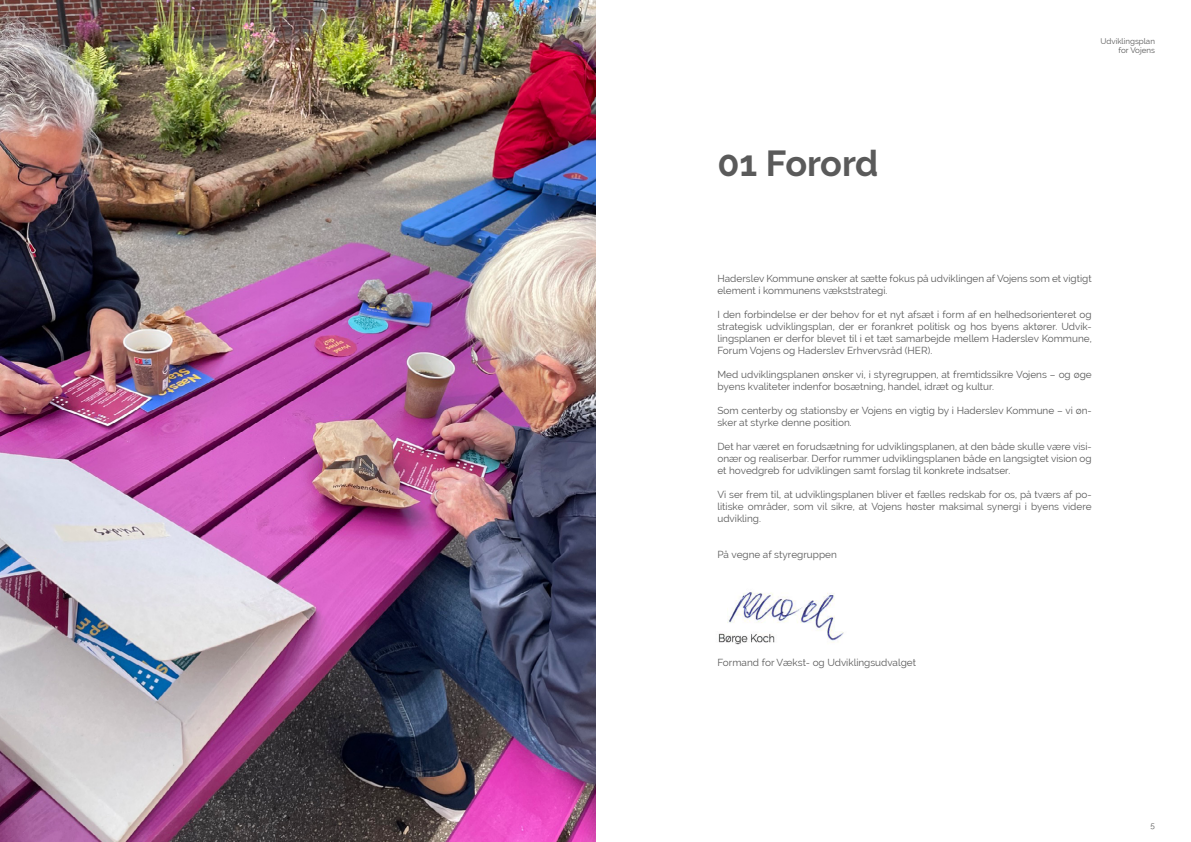
<style>
.page{position:relative;width:1191px;height:842px;background:#fff}
.page>*{position:absolute;margin:0;border:0;box-sizing:border-box;transform-origin:0 0}
.t1{font:700 36px "Raleway";letter-spacing:-.015em;color:#5a5a5a}
.t2{font:10px/12px "Raleway";color:#595959}
.t3{font:8px/9.6px "Raleway";color:#595959;text-align:right}
</style>
<div class="page">
<img style="left:0;top:0;width:595px;height:842px">
<img style="left:718px;top:592px;width:126px;height:52px">
<p class="t1" style="left:717px;top:142px;width:162px">01 Forord</p>
<p class="t3" style="left:1100px;top:36px;width:56px">Udviklingsplan for Vojens</p>
<p class="t2" style="left:717px;top:272px;width:376px">Haderslev Kommune ønsker at sætte fokus på udviklingen af Vojens som et vigtigt element i kommunens vækststrategi.</p>
<p class="t2" style="left:717px;top:308px;width:376px;text-align:justify">I den forbindelse er der behov for et nyt afsæt i form af en helhedsorienteret og strategisk udviklingsplan, der er forankret politisk og hos byens aktører. Udvik&shy;lingsplanen er derfor blevet til i et tæt samarbejde mellem Haderslev Kommune, Forum Vojens og Haderslev Erhvervsråd (HER).</p>
<p class="t2" style="left:717px;top:368px;width:376px">Med udviklingsplanen ønsker vi, i styregruppen, at fremtidssikre Vojens – og øge byens kvaliteter indenfor bosætning, handel, idræt og kultur.</p>
<p class="t2" style="left:717px;top:404px;width:376px">Som centerby og stationsby er Vojens en vigtig by i Haderslev Kommune – vi øn&shy;sker at styrke denne position.</p>
<p class="t2" style="left:717px;top:440px;width:376px;text-align:justify">Det har været en forudsætning for udviklingsplanen, at den både skulle være visi&shy;onær og realiserbar. Derfor rummer udviklingsplanen både en langsigtet vision og et hovedgreb for udviklingen samt forslag til konkrete indsatser.</p>
<p class="t2" style="left:717px;top:488px;width:376px;text-align:justify">Vi ser frem til, at udviklingsplanen bliver et fælles redskab for os, på tværs af po&shy;litiske områder, som vil sikre, at Vojens høster maksimal synergi i byens videre udvikling.</p>
<p class="t2" style="left:717px;top:548px;width:121px">På vegne af styregruppen</p>
<p class="t2" style="left:717px;top:656px;width:200px">Formand for Vækst- og Udviklingsudvalget</p>
<p class="t3" style="left:1150px;top:821px;width:6px">5</p>
</div>
